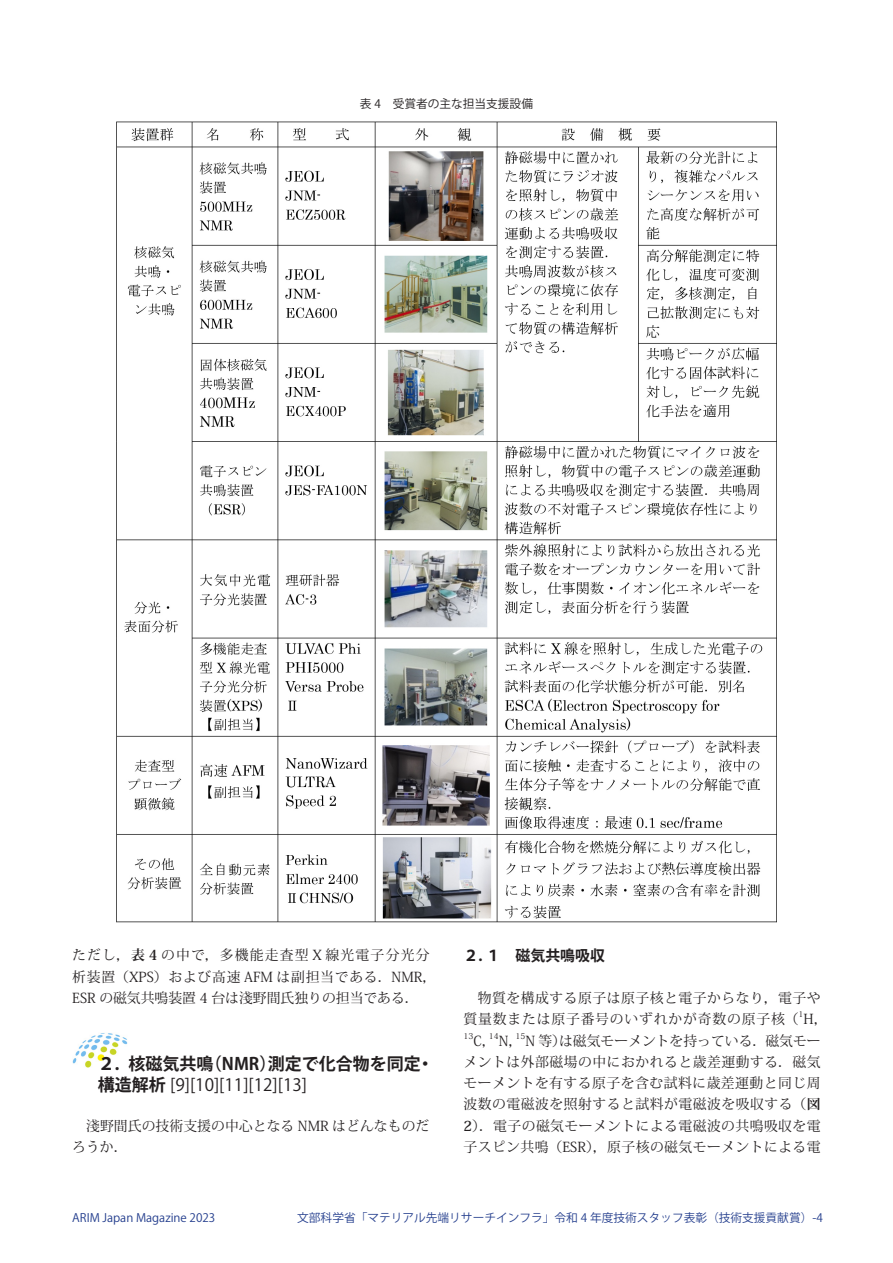
<style>
.page{position:relative;width:893px;height:1263px;background:#fff}
.page>*{position:absolute;margin:0;border:0;box-sizing:border-box;transform-origin:0 0}
.t1{font:700 16.95px/21.3px "Koz Go Pro";color:#231f20}
.t2{font:700 14.85px "Koz Go Pro";color:#231f20}
.t3{font:13.8px/21.3px "Koz Min Pro";letter-spacing:.03em;color:#231f20}
.t4{font:13.8px/21.3px "Koz Min Pro";letter-spacing:.05em;color:#231f20}
.t5{font:13.8px/21.3px "Koz Min Pro";letter-spacing:.005em;color:#231f20}
.t6{font:13.8px "Koz Min Pro";color:#231f20}
.t7{font:11.7px "Koz Go Pro";color:#253f8e}
.t8{font:11.7px "Koz Go Pro";color:#231f20}
.t9{font:8.1px "Koz Min Pro";color:#231f20}
.s1{font-weight:700}
.s2{font-weight:400}
</style>
<div class="page">
<img style="left:72px;top:1033px;width:56px;height:35px">
<img style="left:117px;top:122px;width:659px;height:800px">
<p class="t8" style="left:360px;top:96px;width:175px">表 4　受賞者の主な担当支援設備</p>
<p class="t3" style="left:72px;top:944px;width:366px">ただし，<span class="s1">表 4</span> の中で，多機能走査型 X 線光電子分光分析装置（XPS）および高速 AFM は副担当である．NMR，<br>ESR の磁気共鳴装置 4 台は淺野間氏独りの担当である．</p>
<p class="t1" style="left:98px;top:1054px;width:337px">２．核磁気共鳴（NMR）測定で化合物を同定・構造解析 <span class="s2">[9][10][11][12][13]</span></p>
<p class="t5" style="left:72px;top:1114px;width:359px">　淺野間氏の技術支援の中心となる NMR はどんなものだろうか．</p>
<p class="t2" style="left:463px;top:946px;width:143px">２．１　磁気共鳴吸収</p>
<p class="t4" style="left:463px;top:987px;width:366px">　物質を構成する原子は原子核と電子からなり，電子や質量数または原子番号のいずれかが奇数の原子核（ H，</p>
<p class="t9" style="left:799px;top:1009px;width:6px">1</p>
<p class="t9" style="left:489px;top:1030px;width:11px">14</p>
<p class="t9" style="left:515px;top:1030px;width:11px">15</p>
<p class="t3" style="left:463px;top:1050px;width:359px;text-align:justify">メントは外部磁場の中におかれると歳差運動する．磁気モーメントを有する原子を含む試料に歳差運動と同じ周波数の電磁波を照射すると試料が電磁波を吸収する（<span class="s1">図2</span>）．電子の磁気モーメントによる電磁波の共鳴吸収を電子スピン共鳴（ESR），原子核の磁気モーメントによる電</p>
<p class="t9" style="left:463px;top:1030px;width:11px">13</p>
<p class="t6" style="left:473px;top:1031px;width:349px">C， N， N 等）は磁気モーメントを持っている．磁気モー</p>
<p class="t7" style="left:72px;top:1210px;width:145px">ARIM Japan Magazine 2023</p>
<p class="t7" style="left:297px;top:1210px;width:527px">文部科学省「マテリアル先端リサーチインフラ」令和 4 年度技術スタッフ表彰（技術支援貢献賞）-4</p>
</div>
